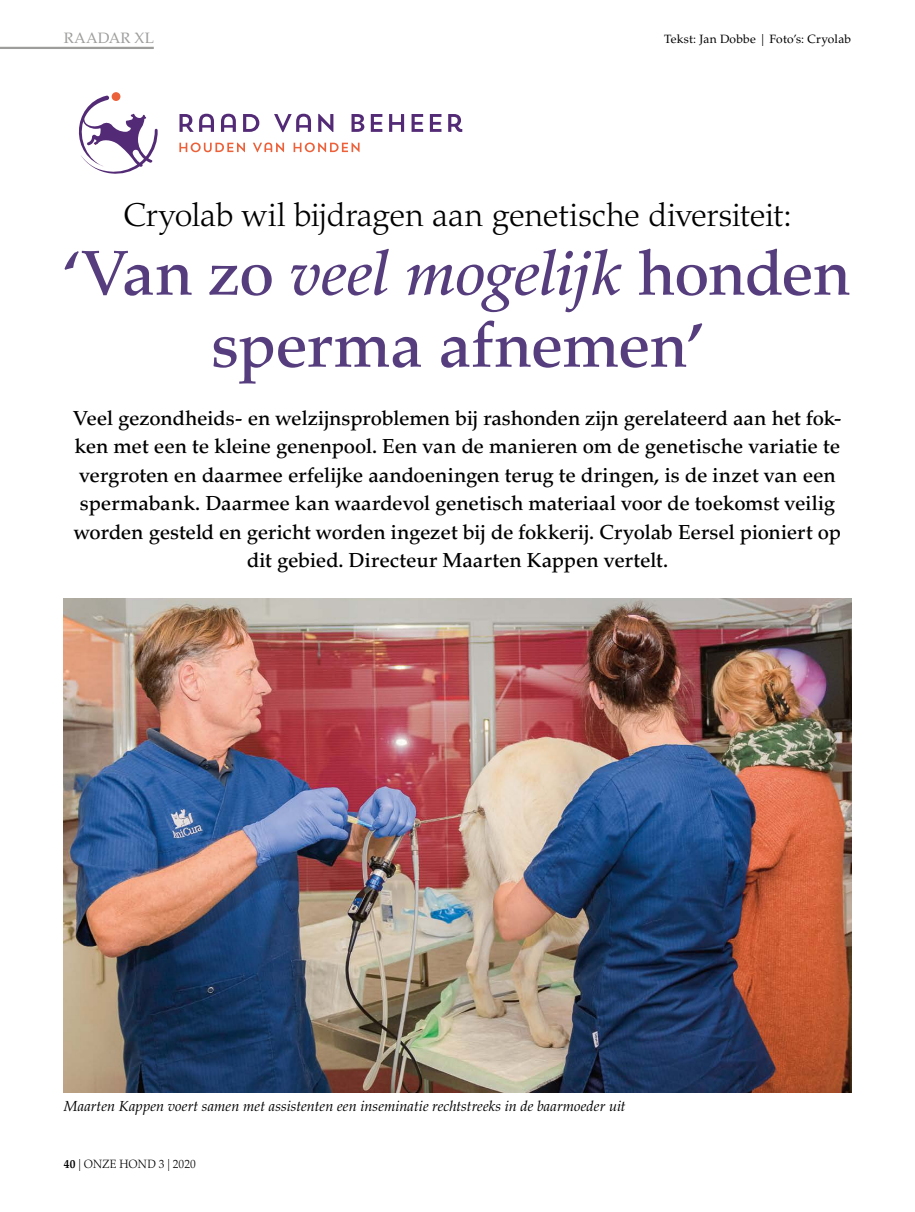
<style>
.page{position:relative;width:915px;height:1212px;background:#fff}
.page>*{position:absolute;margin:0;border:0;box-sizing:border-box;transform-origin:0 0}
.t1{font:500 63px/72px "Palatino LT Std";letter-spacing:-.015em;color:#563e7e;text-align:center}
.t2{font:300 33px "Palatino LT Std";letter-spacing:-.005em;color:#000}
.t3{font:500 20.25px/28.5px "Palatino LT Std";letter-spacing:-.005em;color:#000;text-align:center}
.t4{font:15px "Palatino LT Std";letter-spacing:.015em;color:#9d9d9c}
.t5{font:italic 14.55px "Palatino LT Std";letter-spacing:.005em;color:#000}
.t6{font:12px "Palatino LT Std";letter-spacing:.015em;color:#000}
.t7{font:300 12px "Palatino LT Std";letter-spacing:.005em;color:#000;scale:.95 1}
.s1{font-style:italic}
.s2{font-weight:700}
</style>
<div class="page">
<svg style="left:179px;top:114px;width:35px;height:18px"></svg>
<svg style="left:221px;top:114px;width:15px;height:18px"></svg>
<svg style="left:243px;top:114px;width:16px;height:18px"></svg>
<svg style="left:274px;top:114px;width:37px;height:18px"></svg>
<svg style="left:318px;top:114px;width:15px;height:18px"></svg>
<svg style="left:351px;top:114px;width:13px;height:18px"></svg>
<svg style="left:370px;top:114px;width:12px;height:18px"></svg>
<svg style="left:389px;top:114px;width:15px;height:18px"></svg>
<svg style="left:411px;top:114px;width:12px;height:18px"></svg>
<svg style="left:429px;top:114px;width:12px;height:18px"></svg>
<svg style="left:448px;top:114px;width:14px;height:18px"></svg>
<svg style="left:179px;top:143px;width:66px;height:9px"></svg>
<svg style="left:253px;top:143px;width:31px;height:9px"></svg>
<svg style="left:293px;top:143px;width:66px;height:9px"></svg>
<svg style="left:78px;top:96px;width:80px;height:78px"></svg>
<div style="left:112px;top:92px;width:8px;height:9px;background:#eb613a;border-radius:50%"></div>
<hr style="left:0;top:47px;width:154px;height:2px;background:#9d9d9c">
<img style="left:64px;top:598px;width:786px;height:495px">
<p class="t4" style="left:64px;top:29px;width:92px">RAADAR XL</p>
<p class="t6" style="left:664px;top:31px;width:188px">Tekst: Jan Dobbe | Foto’s: Cryolab</p>
<h2 class="t2" style="left:123px;top:196px;width:669px">Cryolab wil bijdragen aan genetische diversiteit:</h2>
<h1 class="t1" style="left:64px;top:238px;width:788px">‘Van zo <span class="s1">veel mogelijk</span> honden sperma afnemen’</h1>
<p class="t3" style="left:73px;top:404px;width:769px">Veel gezondheids- en welzijnsproblemen bij rashonden zijn gerelateerd aan het fok&shy;ken met een te kleine genenpool. Een van de manieren om de genetische variatie te vergroten en daarmee erfelijke aandoeningen terug te dringen, is de inzet van een spermabank. Daarmee kan waardevol genetisch materiaal voor de toekomst veilig worden gesteld en gericht worden ingezet bij de fokkerij. Cryolab Eersel pioniert op dit gebied. Directeur Maarten Kappen vertelt.</p>
<p class="t5" style="left:64px;top:1098px;width:563px">Maarten Kappen voert samen met assistenten een inseminatie rechtstreeks in de baarmoeder uit</p>
<p class="t7" style="left:64px;top:1157px;width:140px"><span class="s2">40</span> | ONZE HOND 3 | 2020</p>
</div>
